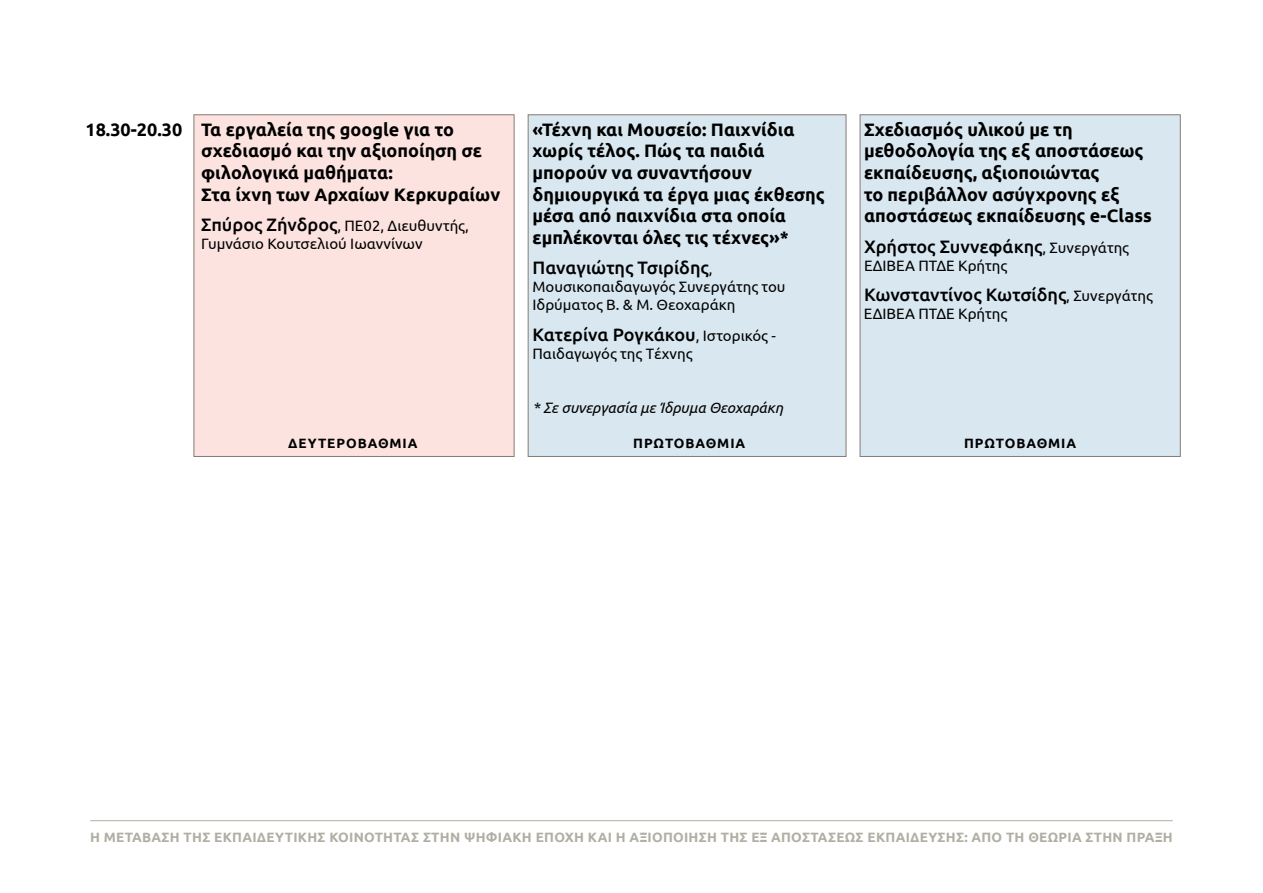
<style>
.page{position:relative;width:1263px;height:893px;background:#fff}
.page>*{position:absolute;margin:0;border:0;box-sizing:border-box;transform-origin:0 0}
.t1{font:700 18px/21.6px "Ubuntu";color:#000}
.t2{font:500 18px "Ubuntu";color:#000}
.t3{font:15px/18px "Ubuntu";color:#000}
.t4{font:italic 15px "Ubuntu";color:#000}
.t5{font:700 13.5px "Ubuntu";letter-spacing:.02em;color:#b1aea3}
.t6{font:700 13.5px "Ubuntu";letter-spacing:.07em;color:#000}
.s1{font-weight:500;font-size:18px}
.s2{font-weight:400;font-size:15px}
</style>
<div class="page">
<hr style="left:90px;top:820px;width:1083px;height:1px;background:#b1aea3">
<div style="left:528px;top:114px;width:318px;height:343px;background:#d8e7f0;border:1px solid #877a74"></div>
<div style="left:194px;top:114px;width:320px;height:343px;background:#fce3e0;border:1px solid #877a74"></div>
<div style="left:860px;top:114px;width:321px;height:343px;background:#d8e7f0;border:1px solid #877a74"></div>
<p class="t1" style="left:86px;top:118px;width:98px">18.30-20.30</p>
<p class="t1" style="left:201px;top:118px;width:301px">Τα εργαλεία της google για το σχεδιασμό και την αξιοποίηση σε φιλολογικά μαθήματα:<br>Στα ίχνη των Αρχαίων Κερκυραίων</p>
<p class="t3" style="left:201px;top:216px;width:269px"><span class="s1">Σπύρος Ζήνδρος</span>, ΠΕ02, Διευθυντής,<br>Γυμνάσιο Κουτσελιού Ιωαννίνων</p>
<p class="t1" style="left:532px;top:118px;width:294px">«Τέχνη και Μουσείο: Παιχνίδια χωρίς τέλος. Πώς τα παιδιά μπορούν να συναντήσουν δημιουργικά τα έργα μιας έκθεσης μέσα από παιχνίδια στα οποία εμπλέκονται όλες τις τέχνες»*</p>
<p class="t2" style="left:532px;top:257px;width:181px">Παναγιώτης Τσιρίδης<span class="s2">,</span></p>
<p class="t3" style="left:532px;top:278px;width:255px">Μουσικοπαιδαγωγός Συνεργάτης του<br>Ιδρύματος Β. &amp; Μ. Θεοχαράκη</p>
<p class="t2" style="left:532px;top:323px;width:245px">Κατερίνα Ρογκάκου<span class="s2">, Ιστορικός -</span></p>
<p class="t3" style="left:532px;top:344px;width:161px">Παιδαγωγός της Tέχνης</p>
<p class="t4" style="left:532px;top:399px;width:252px">* Σε συνεργασία με Ίδρυμα Θεοχαράκη</p>
<p class="t1" style="left:864px;top:118px;width:289px">Σχεδιασμός υλικού με τη μεθοδολογία της εξ αποστάσεως εκπαίδευσης, αξιοποιώντας<br>το περιβάλλον ασύγχρονης εξ αποστάσεως εκπαίδευσης e-Class</p>
<p class="t2" style="left:864px;top:235px;width:267px">Χρήστος Συννεφάκης<span class="s2">, Συνεργάτης</span></p>
<p class="t3" style="left:864px;top:256px;width:145px">ΕΔΙΒΕΑ ΠΤΔΕ Κρήτης</p>
<p class="t2" style="left:864px;top:284px;width:290px">Κωνσταντίνος Κωτσίδης<span class="s2">, Συνεργάτης</span></p>
<p class="t3" style="left:864px;top:305px;width:145px">ΕΔΙΒΕΑ ΠΤΔΕ Κρήτης</p>
<p class="t6" style="left:288px;top:435px;width:131px">ΔΕΥΤΕΡΟΒΑΘΜΙΑ</p>
<p class="t6" style="left:633px;top:435px;width:113px">ΠΡΩΤΟΒΑΘΜΙΑ</p>
<p class="t6" style="left:964px;top:435px;width:113px">ΠΡΩΤΟΒΑΘΜΙΑ</p>
<p class="t5" style="left:90px;top:829px;width:1084px">Η ΜΕΤΆΒΑΣΗ ΤΗΣ ΕΚΠΑΙΔΕΥΤΙΚΉΣ ΚΟΙΝΌΤΗΤΑΣ ΣΤΗΝ ΨΗΦΙΑΚΉ ΕΠΟΧΉ ΚΑΙ Η ΑΞΙΟΠΟΊ ΗΣΗ ΤΗΣ ΕΞ ΑΠΟΣΤΆΣΕΩΣ ΕΚΠΑΊΔΕΥΣΗΣ: ΑΠΌ ΤΗ ΘΕΩΡΊΑ ΣΤΗΝ ΠΡΆΞΗ</p>
</div>
